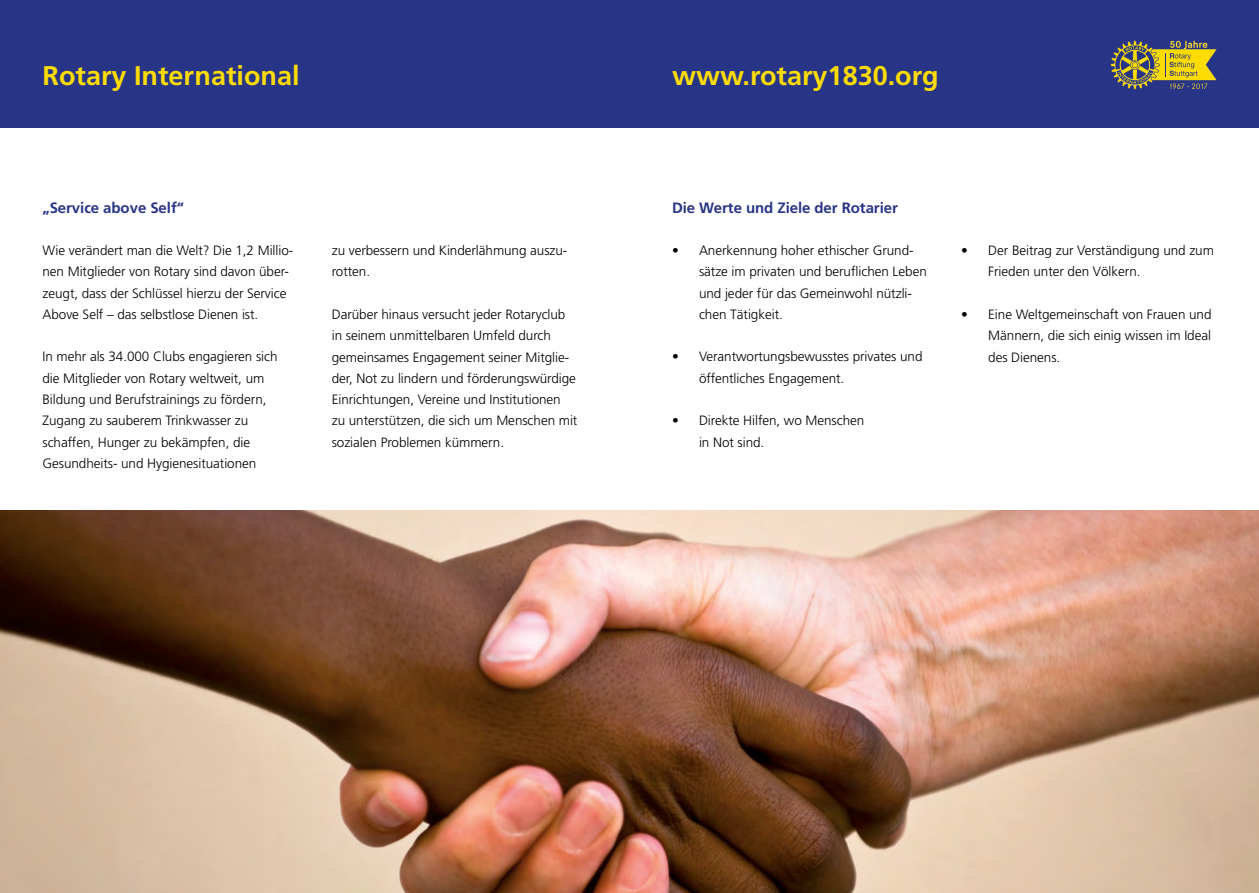
<style>
.page{position:relative;width:1259px;height:893px;background:#fff}
.page>*{position:absolute;margin:0;border:0;box-sizing:border-box;transform-origin:0 0}
.t1{font:700 27px "Frutiger";color:#fddc04}
.t2{font:700 15px "Frutiger";letter-spacing:-.005em;color:#283587}
.t3{font:300 13.5px/21.3px "Frutiger";letter-spacing:-.005em;color:#000}
</style>
<div class="page">
<div style="left:0;top:0;width:1259px;height:128px;background:#283587"></div>
<svg style="left:1110px;top:40px;width:106px;height:50px"></svg>
<img style="left:1170px;top:41px;width:37px;height:8px">
<img style="left:1169px;top:83px;width:38px;height:6px">
<img style="left:0;top:510px;width:1259px;height:383px">
<h1 class="t1" style="left:43px;top:60px;width:259px">Rotary International</h1>
<h1 class="t1" style="left:672px;top:60px;width:268px">www.rotary1830.org</h1>
<p class="t2" style="left:43px;top:199px;width:143px">„Service above Self“</p>
<p class="t2" style="left:672px;top:199px;width:227px">Die Werte und Ziele der Rotarier</p>
<p class="t3" style="left:43px;top:240px;width:252px">Wie verändert man die Welt? Die 1,2 Millio&shy;nen Mitglieder von Rotary sind davon über&shy;zeugt, dass der Schlüssel hierzu der Service Above Self – das selbstlose Dienen ist.</p>
<p class="t3" style="left:43px;top:346px;width:236px">In mehr als 34.000 Clubs engagieren sich die Mitglieder von Rotary weltweit, um Bildung und Berufstrainings zu fördern, Zugang zu sauberem Trinkwasser zu schaffen, Hunger zu bekämpfen, die Gesundheits- und Hygienesituationen</p>
<p class="t3" style="left:332px;top:240px;width:237px">zu verbessern und Kinderlähmung auszu&shy;rotten.</p>
<p class="t3" style="left:332px;top:304px;width:247px">Darüber hinaus versucht jeder Rotaryclub in seinem unmittelbaren Umfeld durch gemeinsames Engagement seiner Mitglie&shy;der, Not zu lindern und förderungswürdige Einrichtungen, Vereine und Institutionen zu unterstützen, die sich um Menschen mit sozialen Problemen kümmern.</p>
<p class="t3" style="left:699px;top:240px;width:229px;text-indent:-27px">• Anerkennung hoher ethischer Grund&shy;sätze im privaten und beruflichen Leben und jeder für das Gemeinwohl nützli&shy;chen Tätigkeit.</p>
<p class="t3" style="left:699px;top:346px;width:225px;text-indent:-27px">• Verantwortungsbewusstes privates und öffentliches Engagement.</p>
<p class="t3" style="left:699px;top:410px;width:167px;text-indent:-27px">• Direkte Hilfen, wo Menschen in Not sind.</p>
<p class="t3" style="left:988px;top:240px;width:227px;text-indent:-27px">• Der Beitrag zur Verständigung und zum<br>Frieden unter den Völkern.</p>
<p class="t3" style="left:988px;top:304px;width:225px;text-align:justify;text-indent:-27px">• Eine Weltgemeinschaft von Frauen und Männern, die sich einig wissen im Ideal des Dienens.</p>
</div>
